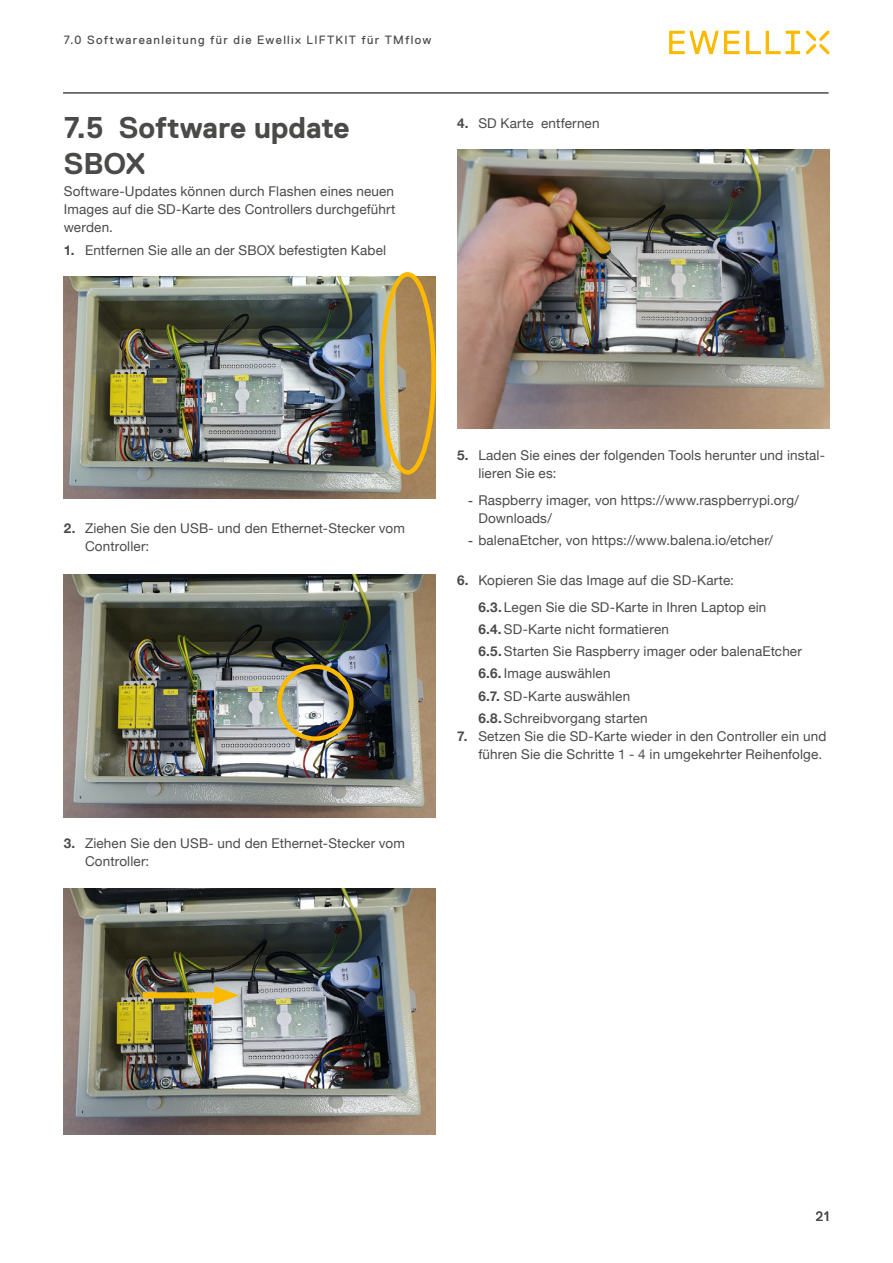
<style>
.page{position:relative;width:893px;height:1263px;background:#fff}
.page>*{position:absolute;margin:0;border:0;box-sizing:border-box;transform-origin:0 0}
.t1{font:700 30px/36px "Replica Std";letter-spacing:-.01em;color:#4a4a49}
.t2{font:13.5px/18px "Helvetica Neue";letter-spacing:.01em;color:#4a4a49}
.t3{font:13.5px "Replica Std";color:#4a4a49}
.t4{font:12px "Replica Std";letter-spacing:.11em;color:#4a4a49}
.s1{font-weight:700}
.s2{font-family:"Replica Std"}
</style>
<div class="page">
<svg style="left:669px;top:31px;width:131px;height:23px"></svg>
<svg style="left:806px;top:31px;width:23px;height:23px"></svg>
<hr style="left:63px;top:93px;width:765px;height:1px;background:#4a4a49">
<img style="left:64px;top:277px;width:372px;height:222px">
<img style="left:64px;top:575px;width:371px;height:242px">
<img style="left:64px;top:888px;width:372px;height:246px">
<img style="left:457px;top:150px;width:372px;height:279px">
<div style="left:379px;top:272px;width:57px;height:203px;border:4px solid #fbba00;border-radius:50%"></div>
<div style="left:277px;top:664px;width:77px;height:77px;border:4px solid #fbba00;border-radius:50%"></div>
<div style="left:143px;top:992px;width:81px;height:6px;background:#fbba00"></div>
<svg style="left:214px;top:986px;width:25px;height:18px"></svg>
<p class="t4" style="left:64px;top:34px;width:369px">7.0 Softwareanleitung für die Ewellix LIFTKIT für TMflow</p>
<h1 class="t1" style="left:64px;top:110px;width:287px">7.5 Software update<br>SBOX</h1>
<p class="t2" style="left:64px;top:183px;width:333px;text-align:justify">Software-Updates können durch Flashen eines neuen Images auf die SD-Karte des Controllers durchgeführt werden.</p>
<p class="t2" style="left:64px;top:242px;width:324px"><span class="s1">1.</span> Entfernen Sie alle an der SBOX befestigten Kabel</p>
<p class="t2" style="left:457px;top:115px;width:144px"><span class="s1">4.</span> SD Karte entfernen</p>
<p class="t2" style="left:85px;top:520px;width:321px;text-indent:-21px"><span class="s1">2.</span> Ziehen Sie den USB- und den Ethernet-Stecker vom<br>Controller:</p>
<p class="t2" style="left:85px;top:835px;width:321px;text-indent:-21px"><span class="s1">3.</span> Ziehen Sie den USB- und den Ethernet-Stecker vom<br>Controller:</p>
<p class="t2" style="left:478px;top:447px;width:348px;text-indent:-21px"><span class="s1">5.</span> Laden Sie eines der folgenden Tools herunter und instal&shy;lieren Sie es:</p>
<p class="t2" style="left:478px;top:492px;width:322px;text-indent:-11px"><span class="s2">-</span> Raspberry imager, von https://www.raspberrypi.org/<br>Downloads/</p>
<p class="t2" style="left:468px;top:532px;width:307px"><span class="s2">-</span> balenaEtcher, von https://www.balena.io/etcher/</p>
<p class="t2" style="left:478px;top:568px;width:289px;line-height:26.5px;text-indent:-21px"><span class="s1">6.</span> Kopieren Sie das Image auf die SD-Karte:<br><span class="s1">6.3.</span> Legen Sie die SD-Karte in Ihren Laptop ein</p>
<p class="t2" style="left:478px;top:619px;width:325px;line-height:22.2px"><span class="s1">6.4.</span> SD-Karte nicht formatieren<br><span class="s1">6.5.</span>Starten Sie Raspberry imager oder balenaEtcher<br><span class="s1">6.6.</span> Image auswählen<br><span class="s1">6.7.</span> SD-Karte auswählen<br><span class="s1">6.8.</span>Schreibvorgang starten</p>
<p class="t2" style="left:478px;top:728px;width:349px;text-indent:-21px"><span class="s1">7.</span> Setzen Sie die SD-Karte wieder in den Controller ein und führen Sie die Schritte 1 - 4 in umgekehrter Reihenfolge.</p>
<p class="t3" style="left:816px;top:1209px;width:15px">21</p>
</div>
